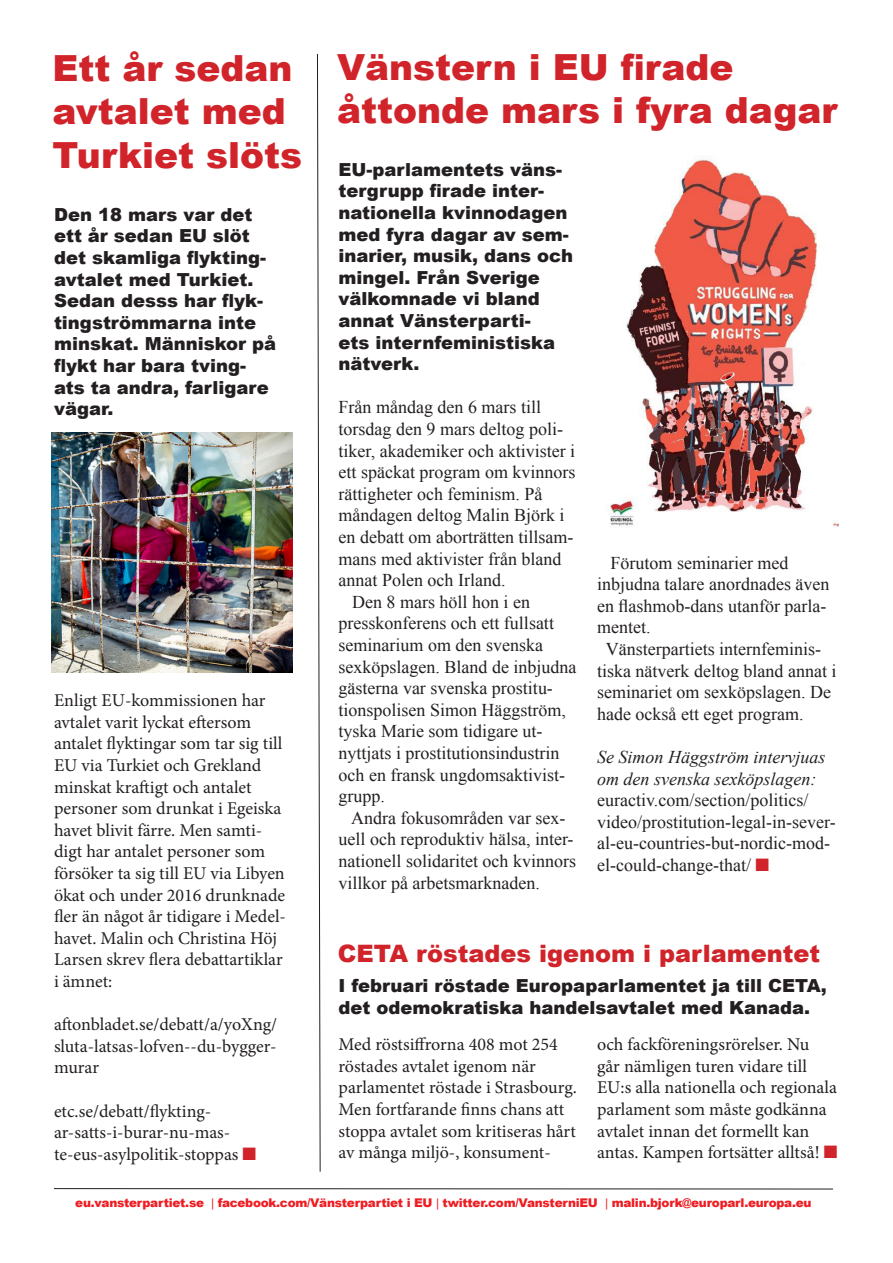
<style>
.page{position:relative;width:893px;height:1263px;background:#fff}
.page>*{position:absolute;margin:0;border:0;box-sizing:border-box;transform-origin:0 0}
.t1{font:900 36px/43.2px "Arial";color:#d1232a}
.t2{font:900 24px "Arial";color:#d1232a}
.t3{font:18px/21.6px "Times New Roman";color:#231f20}
.t4{font:18px/21.6px "Minion Pro";color:#231f20}
.t5{font:900 18px/21.6px "Arial";color:#231f20}
.t6{font:italic 18px/21.6px "Times New Roman";color:#231f20}
.t7{font:900 12px "Arial";letter-spacing:-.02em;color:#ee1d23}
.s1{color:#d1232a}
.s2{font-weight:400}
</style>
<div class="page">
<img style="left:606px;top:155px;width:233px;height:373px">
<svg style="left:317px;top:54px;width:4px;height:1118px"></svg>
<hr style="left:54px;top:1188px;width:779px;height:1px;background:#231f20">
<img style="left:52px;top:432px;width:240px;height:241px">
<p class="t1" style="left:53px;top:46px;width:251px">Ett år sedan avtalet med<br>Turkiet slöts</p>
<p class="t5" style="left:54px;top:203px;width:224px">Den 18 mars var det ett år sedan EU slöt det skamliga flykting&shy;avtalet med Turkiet.<br>Sedan desss har flyk&shy;tingströmmarna inte minskat. Människor på flykt har bara tving&shy;ats ta andra, farligare vägar.</p>
<p class="t4" style="left:54px;top:690px;width:233px">Enligt EU-kommissionen har avtalet varit lyckat eftersom antalet flyktingar som tar sig till<br>EU via Turkiet och Grekland minskat kraftigt och antalet personer som drunkat i Egeiska havet blivit färre. Men samti&shy;digt har antalet personer som försöker ta sig till EU via Libyen ökat och under 2016 drunknade fler än något år tidigare i Medel&shy;havet. Malin och Christina Höj<br>Larsen skrev flera debattartiklar i ämnet:</p>
<p class="t4" style="left:54px;top:1014px;width:225px;text-align:justify">aftonbladet.se/debatt/a/yoXng/ sluta-latsas-lofven--du-bygger&shy;murar</p>
<p class="t4" style="left:54px;top:1100px;width:204px">etc.se/debatt/flykting&shy;ar-satts-i-burar-nu-mas&shy;te-eus-asylpolitik-stoppas <span class="s1">■</span></p>
<p class="t1" style="left:337px;top:44px;width:502px">Vänstern i EU firade åttonde mars i fyra dagar</p>
<p class="t5" style="left:338px;top:158px;width:236px">EU-parlamentets väns&shy;tergrupp firade inter&shy;nationella kvinnodagen med fyra dagar av sem&shy;inarier, musik, dans och mingel. Från Sverige välkomnade vi bland annat Vänsterparti-<br>ets internfeministiska nätverk.</p>
<p class="t3" style="left:338px;top:396px;width:238px">Från måndag den 6 mars till torsdag den 9 mars deltog poli&shy;tiker, akademiker och aktivister i ett späckat program om kvinnors rättigheter och feminism. På måndagen deltog Malin Björk i en debatt om aborträtten tillsam&shy;mans med aktivister från bland annat Polen och Irland.</p>
<p class="t3" style="left:338px;top:591px;width:239px;text-indent:14px">Den 8 mars höll hon i en presskonferens och ett fullsatt seminarium om den svenska sexköpslagen. Bland de inbjudna gästerna var svenska prostitu&shy;tionspolisen Simon Häggström, tyska Marie som tidigare ut&shy;nyttjats i prostitutionsindustrin och en fransk ungdomsaktivist&shy;grupp.</p>
<p class="t3" style="left:338px;top:807px;width:239px;text-indent:13px">Andra fokusområden var sex&shy;uell och reproduktiv hälsa, inter&shy;nationell solidaritet och kvinnors villkor på arbetsmarknaden.</p>
<p class="t3" style="left:597px;top:551px;width:234px;text-indent:14px">Förutom seminarier med inbjudna talare anordnades även en flashmob-dans utanför parla&shy;mentet.</p>
<p class="t3" style="left:597px;top:638px;width:241px;text-indent:9px">Vänsterpartiets internfeminis&shy;tiska nätverk deltog bland annat i seminariet om sexköpslagen. De hade också ett eget program.</p>
<p class="t6" style="left:597px;top:746px;width:230px">Se Simon Häggström intervjuas om den svenska sexköpslagen:</p>
<p class="t3" style="left:597px;top:789px;width:240px">euractiv.com/section/politics/ video/prostitution-legal-in-sever&shy;al-eu-countries-but-nordic-mod&shy;el-could-change-that/ <span class="s1">■</span></p>
<p class="t2" style="left:338px;top:936px;width:484px">CETA röstades igenom i parlamentet</p>
<p class="t5" style="left:338px;top:974px;width:490px">I februari röstade Europaparlamentet ja till CETA, det odemokratiska handelsavtalet med Kanada.</p>
<p class="t4" style="left:338px;top:1034px;width:240px">Med röstsiffrorna 408 mot 254 röstades avtalet igenom när parlamentet röstade i Strasbourg.<br>Men fortfarande finns chans att stoppa avtalet som kritiseras hårt av många miljö-, konsument-</p>
<p class="t4" style="left:597px;top:1034px;width:242px">och fackföreningsrörelser. Nu<br>går nämligen turen vidare till<br>EU:s alla nationella och regionala parlament som måste godkänna avtalet innan det formellt kan antas. Kampen fortsätter alltså! <span class="s1">■</span></p>
<p class="t7" style="left:75px;top:1194px;width:738px">eu.vansterpartiet.se <span class="s2">|</span> facebook.com/Vänsterpartiet i EU <span class="s2">|</span> twitter.com/VansterniEU <span class="s2">|</span> malin.bjork@europarl.europa.eu</p>
</div>
